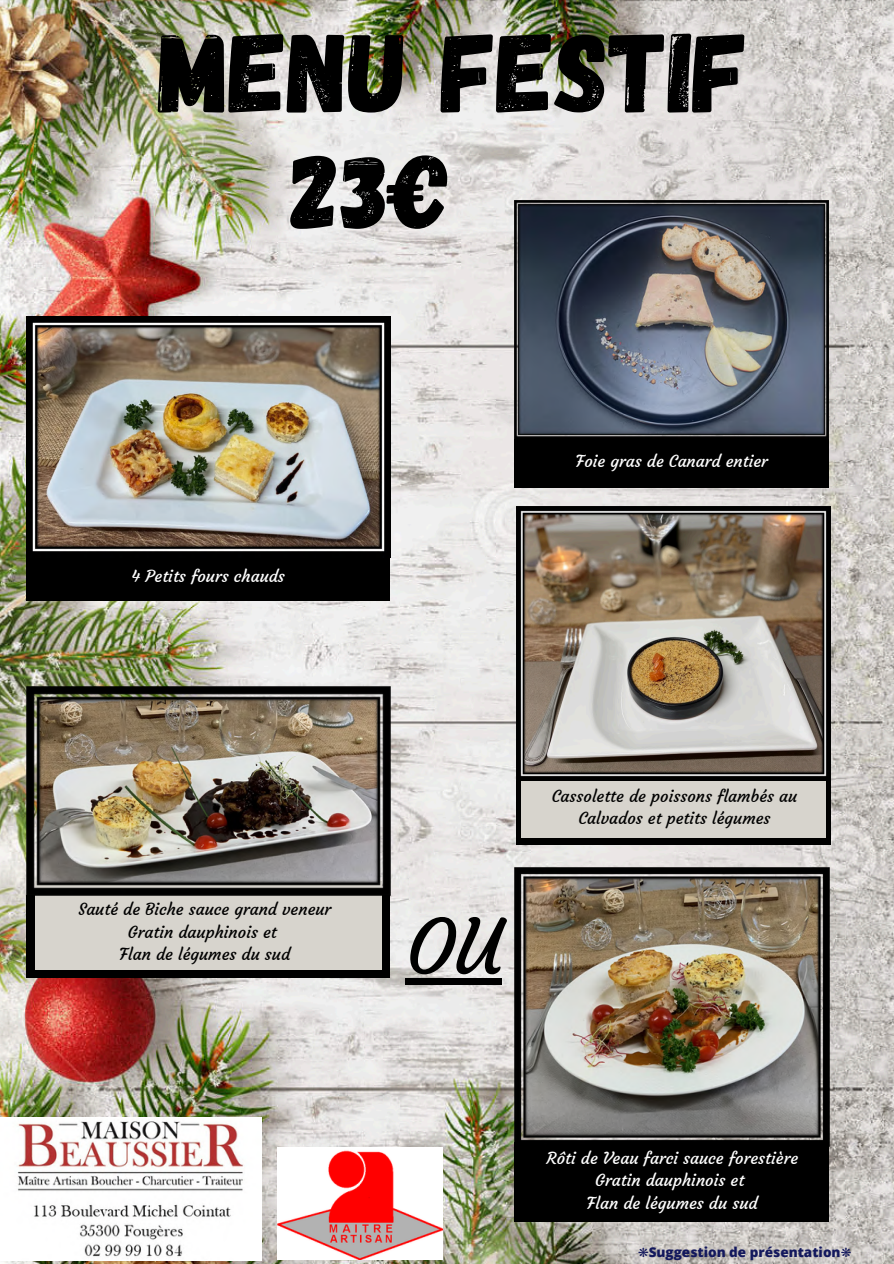
<style>
.page{position:relative;width:894px;height:1264px;background:#fff}
.page>*{position:absolute;margin:0;border:0;box-sizing:border-box;transform-origin:0 0}
.t1{font:112.5px "Gagalin";color:#000}
.t2{font:105px "Gagalin";color:#000}
.t3{font:75px "Courgette";color:#000}
.t4{font:16.5px/22.5px "Courgette";color:#000;text-align:center}
.t5{font:16.5px/22.5px "Courgette";color:#fff;text-align:center}
.t6{font:800 13.5px "Open Sans";color:#13185d}
.s1{font-family:"Free Serif";font-weight:400}
</style>
<div class="page">
<img style="left:0;top:0;width:893px;height:1263px">
<div style="left:27px;top:895px;width:363px;height:82px;background:#000"></div>
<div style="left:35px;top:880px;width:346px;height:89px;background:#d7d4cd"></div>
<div style="left:27px;top:552px;width:363px;height:49px;background:#000"></div>
<img style="left:27px;top:317px;width:363px;height:235px">
<div style="left:514px;top:439px;width:314px;height:49px;background:#000"></div>
<div style="left:514px;top:1142px;width:314px;height:80px;background:#000"></div>
<img style="left:514px;top:867px;width:315px;height:279px">
<div style="left:516px;top:776px;width:314px;height:68px;background:#000"></div>
<div style="left:521px;top:776px;width:304px;height:62px;background:#d7d4cd"></div>
<img style="left:516px;top:506px;width:314px;height:274px">
<img style="left:277px;top:1147px;width:165px;height:112px">
<img style="left:27px;top:686px;width:363px;height:209px">
<div style="left:405px;top:978px;width:96px;height:7px;background:#000"></div>
<img style="left:0;top:1117px;width:261px;height:143px">
<img style="left:514px;top:201px;width:314px;height:237px">
<p class="t1" style="left:159px;top:-1px;width:591px">MENU festif</p>
<h2 class="t2" style="left:291px;top:123px;width:159px">23€</h2>
<p class="t5" style="left:132px;top:564px;width:155px">4 Petits fours chauds</p>
<h1 class="t5" style="left:575px;top:449px;width:194px">Foie gras de Canard entier</h1>
<p class="t4" style="left:78px;top:898px;width:254px">Sauté de Biche sauce grand veneur<br>Gratin dauphinois et<br>Flan de légumes du sud</p>
<h3 class="t3" style="left:405px;top:900px;width:97px">OU</h3>
<p class="t4" style="left:551px;top:784px;width:247px">Cassolette de poissons flambés au<br>Calvados et petits légumes</p>
<p class="t5" style="left:546px;top:1146px;width:253px">Rôti de Veau farci sauce forestière<br>Gratin dauphinois et<br>Flan de légumes du sud</p>
<p class="t6" style="left:638px;top:1242px;width:215px"><span class="s1">❋</span>Suggestion de présentation<span class="s1">❋</span></p>
</div>
